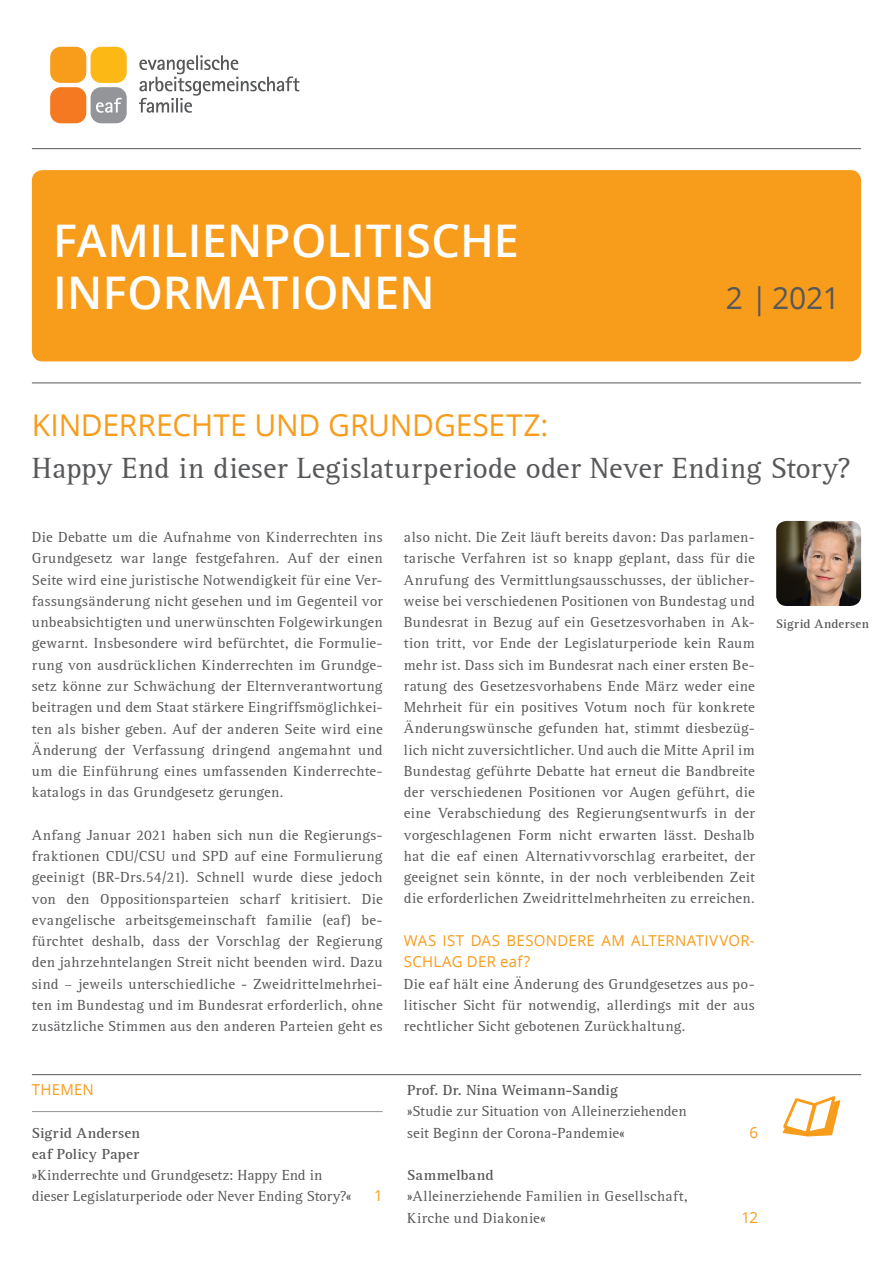
<style>
.page{position:relative;width:893px;height:1263px;background:#fff}
.page>*{position:absolute;margin:0;border:0;box-sizing:border-box;transform-origin:0 0}
.t1{font:600 45px/52.5px "Open Sans";letter-spacing:.01em;color:#fff}
.t2{font:30px "Rotis Serif";letter-spacing:.005em;color:#57585a}
.t3{font:30px "Open Sans";letter-spacing:-.005em;color:#f89c1c}
.t4{font:30px "Open Sans";color:#57585a}
.t5{font:15px/21.3px "Rotis Serif";letter-spacing:.015em;color:#57585a;text-align:justify}
.t6{font:700 15px/21.3px "Rotis Serif";letter-spacing:.01em;color:#57585a}
.t7{font:15px/21.3px "Open Sans";letter-spacing:.02em;color:#f89c1c}
.t8{font:700 12.75px "Rotis Serif";letter-spacing:.02em;color:#57585a}
</style>
<div class="page">
<hr style="left:32px;top:383px;width:829px;height:1px;background:#57585a">
<hr style="left:32px;top:148px;width:829px;height:1px;background:#57585a">
<hr style="left:32px;top:1074px;width:829px;height:1px;background:#57585a">
<div style="left:32px;top:170px;width:829px;height:191px;background:#f89c1c;border-radius:11px"></div>
<svg style="left:782px;top:1096px;width:58px;height:41px"></svg>
<hr style="left:32px;top:1111px;width:351px;height:1px;background:#939598">
<img style="left:776px;top:521px;width:85px;height:85px">
<svg style="left:139px;top:55px;width:160px;height:58px"></svg>
<svg style="left:50px;top:46px;width:77px;height:78px"></svg>
<h1 class="t1" style="left:53px;top:216px;width:467px">FAMILIENPOLITISCHE<br>INFORMATIONEN</h1>
<h2 class="t4" style="left:726px;top:282px;width:116px">2 | 2021</h2>
<h2 class="t3" style="left:32px;top:409px;width:518px">KINDERRECHTE UND GRUNDGESETZ:</h2>
<h2 class="t2" style="left:32px;top:451px;width:821px">Happy End in dieser Legislaturperiode oder Never Ending Story?</h2>
<p class="t5" style="left:32px;top:527px;width:352px">Die Debatte um die Aufnahme von Kinderrechten ins Grundgesetz war lange festgefahren. Auf der einen Seite wird eine juristische Notwendigkeit für eine Ver&shy;fassungsänderung nicht gesehen und im Gegenteil vor unbeabsichtigten und unerwünschten Folgewirkungen gewarnt. Insbesondere wird befürchtet, die Formulie&shy;rung von ausdrücklichen Kinderrechten im Grundge&shy;setz könne zur Schwächung der Elternverantwortung beitragen und dem Staat stärkere Eingriffsmöglichkei&shy;ten als bisher geben. Auf der anderen Seite wird eine Änderung der Verfassung dringend angemahnt und um die Einführung eines umfassenden Kinderrechte&shy;katalogs in das Grundgesetz gerungen.</p>
<p class="t5" style="left:32px;top:825px;width:352px">Anfang Januar 2021 haben sich nun die Regierungs&shy;fraktionen CDU/CSU und SPD auf eine Formulierung geeinigt (BR-Drs.54/21). Schnell wurde diese jedoch von den Oppositionsparteien scharf kritisiert. Die evangelische arbeitsgemeinschaft familie (eaf) be&shy;fürchtet deshalb, dass der Vorschlag der Regierung den jahrzehntelangen Streit nicht beenden wird. Dazu sind – jeweils unterschiedliche - Zweidrittelmehrhei&shy;ten im Bundestag und im Bundesrat erforderlich, ohne zusätzliche Stimmen aus den anderen Parteien geht es</p>
<p class="t7" style="left:32px;top:1079px;width:12px">THEMEN</p>
<p class="t6" style="left:32px;top:1122px;width:110px">Sigrid Andersen eaf Policy Paper</p>
<p class="t5" style="left:32px;top:1165px;width:321px">»Kinderrechte und Grundgesetz: Happy End in dieser Legislaturperiode oder Never Ending Story?«</p>
<p class="t7" style="left:374px;top:1186px;width:10px">1</p>
<p class="t5" style="left:404px;top:527px;width:352px">also nicht. Die Zeit läuft bereits davon: Das parlamen&shy;tarische Verfahren ist so knapp geplant, dass für die Anrufung des Vermittlungsausschusses, der üblicher&shy;weise bei verschiedenen Positionen von Bundestag und Bundesrat in Bezug auf ein Gesetzesvorhaben in Ak&shy;tion tritt, vor Ende der Legislaturperiode kein Raum mehr ist. Dass sich im Bundesrat nach einer ersten Be&shy;ratung des Gesetzesvorhabens Ende März weder eine Mehrheit für ein positives Votum noch für konkrete Änderungswünsche gefunden hat, stimmt diesbezüg&shy;lich nicht zuversichtlicher. Und auch die Mitte April im Bundestag geführte Debatte hat erneut die Bandbreite der verschiedenen Positionen vor Augen geführt, die eine Verabschiedung des Regierungsentwurfs in der vorgeschlagenen Form nicht erwarten lässt. Deshalb hat die eaf einen Alternativvorschlag erarbeitet, der geeignet sein könnte, in der noch verbleibenden Zeit die erforderlichen Zweidrittelmehrheiten zu erreichen.</p>
<p class="t7" style="left:404px;top:930px;width:352px">WAS IST DAS BESONDERE AM ALTERNATIVVOR-<br>SCHLAG DER EAF?</p>
<p class="t5" style="left:404px;top:973px;width:352px">Die eaf hält eine Änderung des Grundgesetzes aus po&shy;litischer Sicht für notwendig, allerdings mit der aus rechtlicher Sicht gebotenen Zurückhaltung.</p>
<p class="t8" style="left:776px;top:616px;width:95px">Sigrid Andersen</p>
<p class="t6" style="left:407px;top:1080px;width:212px">Prof. Dr. Nina Weimann-Sandig</p>
<p class="t5" style="left:407px;top:1101px;width:281px">»Studie zur Situation von Alleinerziehenden seit Beginn der Corona-Pandemie«</p>
<p class="t6" style="left:407px;top:1165px;width:88px">Sammelband</p>
<p class="t5" style="left:407px;top:1186px;width:282px">»Alleinerziehende Familien in Gesellschaft,<br>Kirche und Diakonie«</p>
<p class="t7" style="left:749px;top:1122px;width:10px">6</p>
<p class="t7" style="left:742px;top:1207px;width:18px">12</p>
</div>
